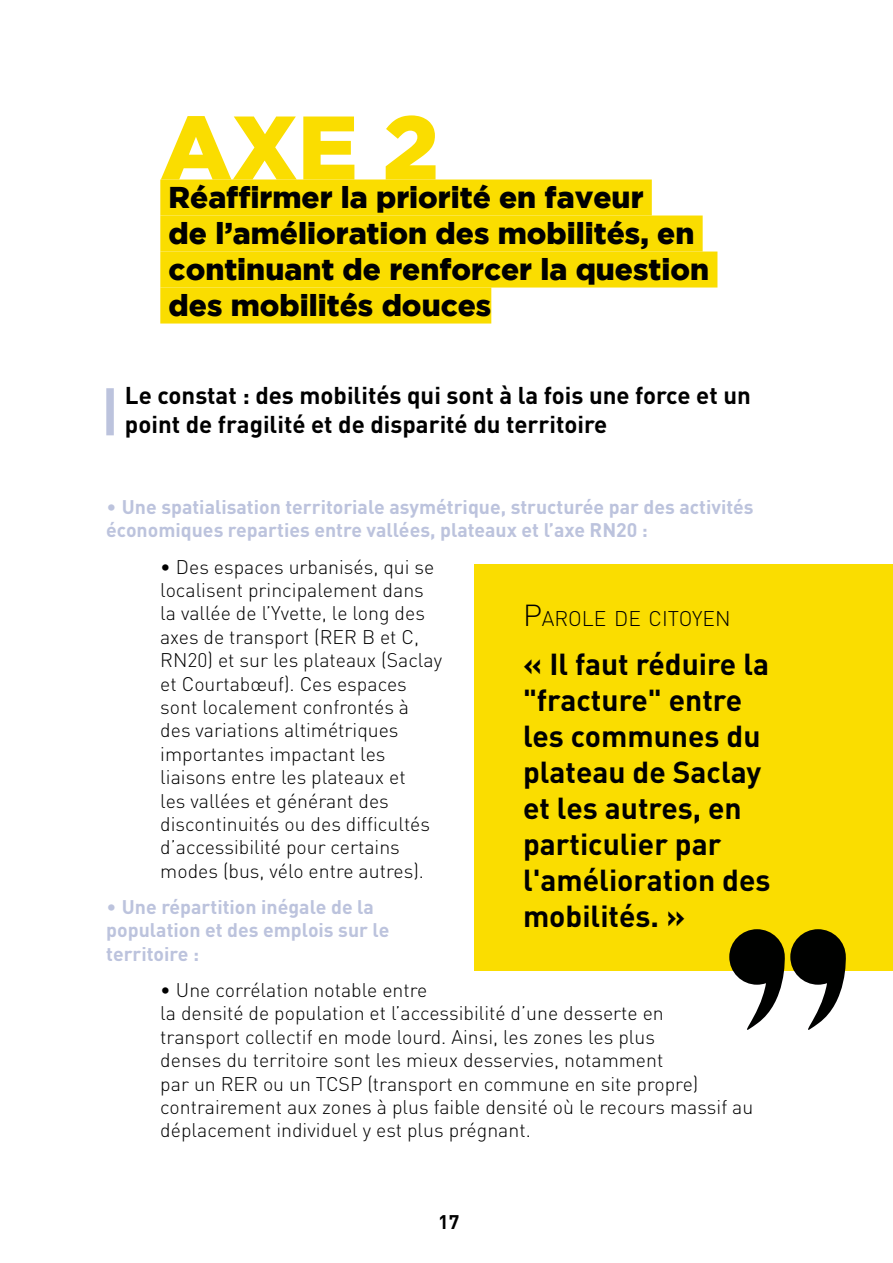
<style>
.page{position:relative;width:893px;height:1263px;background:#fff}
.page>*{position:absolute;margin:0;border:0;box-sizing:border-box;transform-origin:0 0}
.t1{font:900 90px "Gotham";color:#fadd00}
.t2{font:700 30px/36px "DINOT";color:#000}
.t3{font:900 30px/36px "Gotham";color:#000}
.t4{font:700 24px/28.8px "DINOT";color:#000}
.t5{font:300 21px "DINOT";color:#000}
.t6{font:300 19.5px/23.4px "DINOT";color:#000}
.t7{font:700 19.5px/23.4px "DINOT";color:#bcc3dd}
.t8{font:700 19.5px "DINOT";color:#000}
.s1{font-weight:300}
.s2{font-size:30px}
</style>
<div class="page">
<div style="left:160px;top:179px;width:492px;height:36px;background:#fadd00"></div>
<div style="left:160px;top:215px;width:543px;height:36px;background:#fadd00"></div>
<div style="left:160px;top:251px;width:557px;height:36px;background:#fadd00"></div>
<div style="left:160px;top:287px;width:331px;height:36px;background:#fadd00"></div>
<div style="left:106px;top:388px;width:8px;height:47px;background:#bcc3dd"></div>
<div style="left:474px;top:564px;width:419px;height:407px;background:#fadd00"></div>
<svg style="left:729px;top:929px;width:117px;height:101px"></svg>
<h1 class="t1" style="left:160px;top:96px;width:280px">AXE 2</h1>
<h2 class="t3" style="left:169px;top:179px;width:542px">Réaffirmer la priorité en faveur<br>de l’amélioration des mobilités, en continuant de renforcer la question des mobilités douces</h2>
<p class="t4" style="left:125px;top:381px;width:627px">Le constat : des mobilités qui sont à la fois une force et un point de fragilité et de disparité du territoire</p>
<p class="t7" style="left:106px;top:495px;width:649px"><span class="s1">•</span> Une spatialisation territoriale asymétrique, structurée par des activités économiques reparties entre vallées, plateaux et l’axe RN20 :</p>
<p class="t6" style="left:160px;top:555px;width:283px">• Des espaces urbanisés, qui se localisent principalement dans la vallée de l’Yvette, le long des axes de transport (RER B et C,<br>RN20) et sur les plateaux (Saclay et Courtabœuf). Ces espaces sont localement confrontés à des variations altimétriques importantes impactant les liaisons entre les plateaux et<br>les vallées et générant des discontinuités ou des difficultés d’accessibilité pour certains modes (bus, vélo entre autres).</p>
<p class="t7" style="left:106px;top:895px;width:285px"><span class="s1">•</span> Une répartition inégale de la population et des emplois sur le territoire :</p>
<p class="t6" style="left:160px;top:978px;width:595px">• Une corrélation notable entre<br>la densité de population et l’accessibilité d’une desserte en<br>transport collectif en mode lourd. Ainsi, les zones les plus<br>denses du territoire sont les mieux desservies, notamment<br>par un RER ou un TCSP (transport en commune en site propre) contrairement aux zones à plus faible densité où le recours massif au déplacement individuel y est plus prégnant.</p>
<p class="t5" style="left:523px;top:605px;width:209px"><span class="s2">P</span>AROLE DE CITOYEN</p>
<h2 class="t2" style="left:523px;top:645px;width:249px">« Il faut réduire la "fracture" entre les communes du plateau de Saclay et les autres, en particulier par l'amélioration des mobilités. »</h2>
<p class="t8" style="left:438px;top:1209px;width:23px">17</p>
</div>
